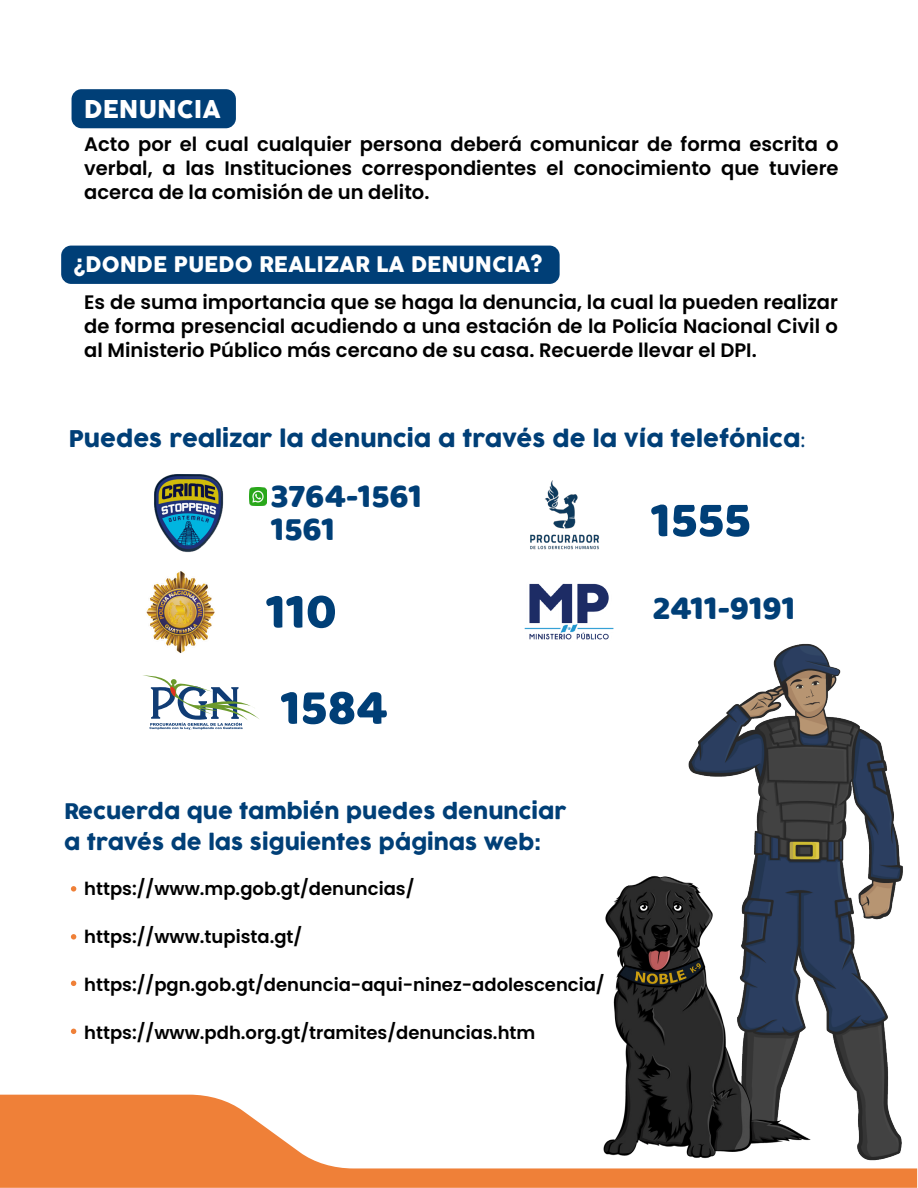
<style>
.page{position:relative;width:918px;height:1188px;background:#fff}
.page>*{position:absolute;margin:0;border:0;box-sizing:border-box;transform-origin:0 0}
.t1{font:51px "Baloo";color:#003f77}
.t2{font:34.5px/33px "Baloo";color:#003f77}
.t3{font:24px "Cocogoose";color:#fff}
.t4{font:22.5px "Cocogoose";color:#003f77}
.t5{font:21px/31.5px "Cocogoose";color:#003f77}
.t6{font:21px "Cocogoose";color:#fff}
.t7{font:600 19.5px/24px "Poppins";color:#000;text-align:justify}
.t8{font:600 18px "Poppins";color:#000}
.s1{font-family:"Myriad Pro"}
</style>
<div class="page">
<svg style="left:0;top:1095px;width:560px;height:93px;fill:#ef8038"></svg>
<div style="left:72px;top:89px;width:164px;height:39px;background:#003f77;border-radius:10px"></div>
<div style="left:61px;top:246px;width:499px;height:38px;background:#003f77;border-radius:10px"></div>
<img style="left:524px;top:583px;width:36px;height:57px">
<img style="left:146px;top:571px;width:69px;height:83px">
<svg style="left:143px;top:675px;width:116px;height:55px"></svg>
<img style="left:530px;top:480px;width:70px;height:70px">
<img style="left:154px;top:474px;width:70px;height:79px">
<img style="left:249px;top:488px;width:17px;height:17px">
<svg style="left:71px;top:886px;width:5px;height:6px"></svg>
<svg style="left:71px;top:934px;width:5px;height:6px"></svg>
<svg style="left:71px;top:981px;width:5px;height:5px"></svg>
<svg style="left:71px;top:1029px;width:5px;height:5px"></svg>
<img style="left:560px;top:583px;width:358px;height:605px">
<img style="left:560px;top:815px;width:274px;height:355px">
<p class="t3" style="left:84px;top:92px;width:138px">DENUNCIA</p>
<p class="t7" style="left:84px;top:133px;width:756px">Acto por el cual cualquier persona deberá comunicar de forma escrita o verbal, a las Instituciones correspondientes el conocimiento que tuviere acerca de la comisión de un delito.</p>
<p class="t6" style="left:74px;top:249px;width:470px">¿DONDE PUEDO REALIZAR LA DENUNCIA?</p>
<p class="t7" style="left:84px;top:291px;width:755px">Es de suma importancia que se haga la denuncia, la cual la pueden realizar de forma presencial acudiendo a una estación de la Policía Nacional Civil o al Ministerio Público más cercano de su casa. Recuerde llevar el DPI.</p>
<p class="t4" style="left:69px;top:423px;width:738px">Puedes realizar la denuncia a través de la vía telefónica<span class="s1">:</span></p>
<h2 class="t2" style="left:271px;top:479px;width:153px">3764-1561<br>1561</h2>
<h1 class="t1" style="left:651px;top:489px;width:101px">1555</h1>
<h1 class="t1" style="left:266px;top:580px;width:72px">110</h1>
<h2 class="t2" style="left:653px;top:591px;width:144px">2411-9191</h2>
<h1 class="t1" style="left:280px;top:676px;width:108px">1584</h1>
<p class="t5" style="left:64px;top:796px;width:504px">Recuerda que también puedes denunciar a través de las siguientes páginas web:</p>
<p class="t8" style="left:84px;top:878px;width:332px">https://www.mp.gob.gt/denuncias/</p>
<p class="t8" style="left:84px;top:926px;width:220px">https://www.tupista.gt/</p>
<p class="t8" style="left:84px;top:974px;width:522px">https://pgn.gob.gt/denuncia-aqui-ninez-adolescencia/</p>
<p class="t8" style="left:84px;top:1022px;width:453px">https://www.pdh.org.gt/tramites/denuncias.htm</p>
</div>
